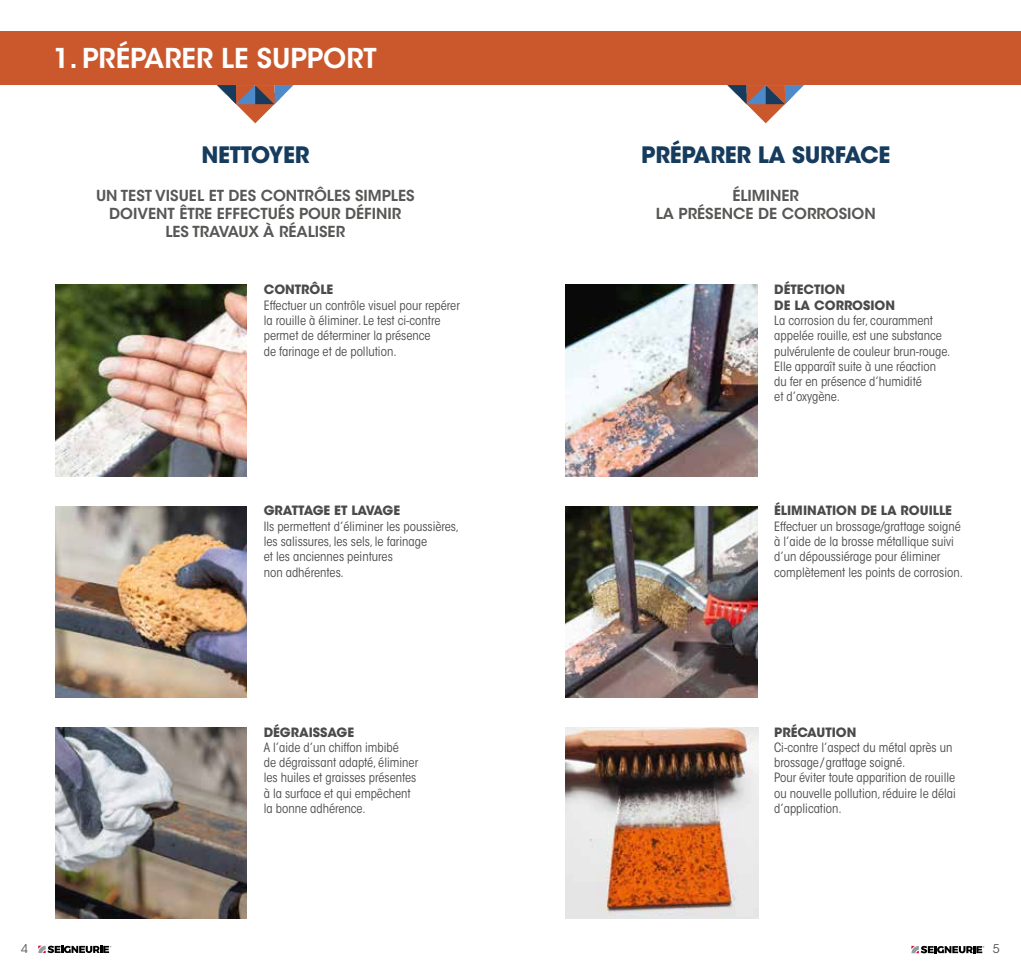
<style>
.page{position:relative;width:1021px;height:978px;background:#fff}
.page>*{position:absolute;margin:0;border:0;box-sizing:border-box;transform-origin:0 0}
.t1{font:600 27.15px "ITC Avant Garde Std";color:#fff}
.t2{font:700 22.5px "ITC Avant Garde Std";letter-spacing:-.01em;color:#163b5d}
.t3{font:600 15.15px/18.1px "ITC Avant Garde Std";color:#575756;text-align:center}
.t4{font:condensed 12.75px/15.3px "ITC Avant Garde Std";color:#4a4a49}
.t5{font:700 12.75px/15.3px "ITC Avant Garde Std";color:#4a4a49}
.t6{font:12px "ITC Avant Garde Std";color:#575756}
</style>
<div class="page">
<svg style="left:217px;top:85px;width:76px;height:38px"></svg>
<svg style="left:727px;top:85px;width:77px;height:38px"></svg>
<img style="left:55px;top:285px;width:192px;height:191px">
<img style="left:566px;top:285px;width:191px;height:191px">
<img style="left:55px;top:506px;width:192px;height:191px">
<img style="left:566px;top:506px;width:191px;height:191px">
<img style="left:55px;top:727px;width:192px;height:191px">
<img style="left:566px;top:727px;width:192px;height:191px">
<div style="left:0;top:32px;width:1020px;height:53px;background:#cb582c"></div>
<svg style="left:38px;top:946px;width:73px;height:7px"></svg>
<svg style="left:911px;top:946px;width:73px;height:7px"></svg>
<h1 class="t1" style="left:53px;top:41px;width:325px">1. PRÉPARER LE SUPPORT</h1>
<h2 class="t2" style="left:201px;top:140px;width:109px">NETTOYER</h2>
<h2 class="t2" style="left:641px;top:140px;width:250px">PRÉPARER LA SURFACE</h2>
<p class="t3" style="left:96px;top:187px;width:320px">UN TEST VISUEL ET DES CONTRÔLES SIMPLES<br>DOIVENT ÊTRE EFFECTUÉS POUR DÉFINIR<br>LES TRAVAUX À RÉALISER</p>
<p class="t3" style="left:655px;top:187px;width:222px">ÉLIMINER<br>LA PRÉSENCE DE CORROSION</p>
<p class="t5" style="left:264px;top:282px;width:71px">CONTRÔLE</p>
<p class="t4" style="left:264px;top:297px;width:198px">Effectuer un contrôle visuel pour repérer la rouille à éliminer. Le test ci-contre permet de déterminer la présence<br>de farinage et de pollution.</p>
<p class="t5" style="left:264px;top:503px;width:138px">GRATTAGE ET LAVAGE</p>
<p class="t4" style="left:264px;top:519px;width:197px">Ils permettent d’éliminer les poussières, les salissures, les sels, le farinage<br>et les anciennes peintures<br>non adhérentes.</p>
<p class="t5" style="left:264px;top:724px;width:92px">DÉGRAISSAGE</p>
<p class="t4" style="left:264px;top:740px;width:156px">A l’aide d’un chiffon imbibé<br>de dégraissant adapté, éliminer les huiles et graisses présentes à la surface et qui empêchent la bonne adhérence.</p>
<p class="t5" style="left:774px;top:282px;width:122px">DÉTECTION<br>DE LA CORROSION</p>
<p class="t4" style="left:774px;top:313px;width:178px">La corrosion du fer, couramment appelée rouille, est une substance pulvérulente de couleur brun-rouge.<br>Elle apparaît suite à une réaction du fer en présence d’humidité<br>et d’oxygène.</p>
<p class="t5" style="left:774px;top:503px;width:179px">ÉLIMINATION DE LA ROUILLE</p>
<p class="t4" style="left:774px;top:519px;width:190px">Effectuer un brossage/grattage soigné à l’aide de la brosse métallique suivi d’un dépoussiérage pour éliminer complètement les points de corrosion.</p>
<p class="t5" style="left:774px;top:724px;width:84px">PRÉCAUTION</p>
<p class="t4" style="left:774px;top:740px;width:183px">Ci-contre l’aspect du métal après un brossage / grattage soigné.<br>Pour éviter toute apparition de rouille ou nouvelle pollution, réduire le délai d’application.</p>
<p class="t6" style="left:21px;top:941px;width:8px">4</p>
<p class="t6" style="left:992px;top:941px;width:8px">5</p>
</div>
